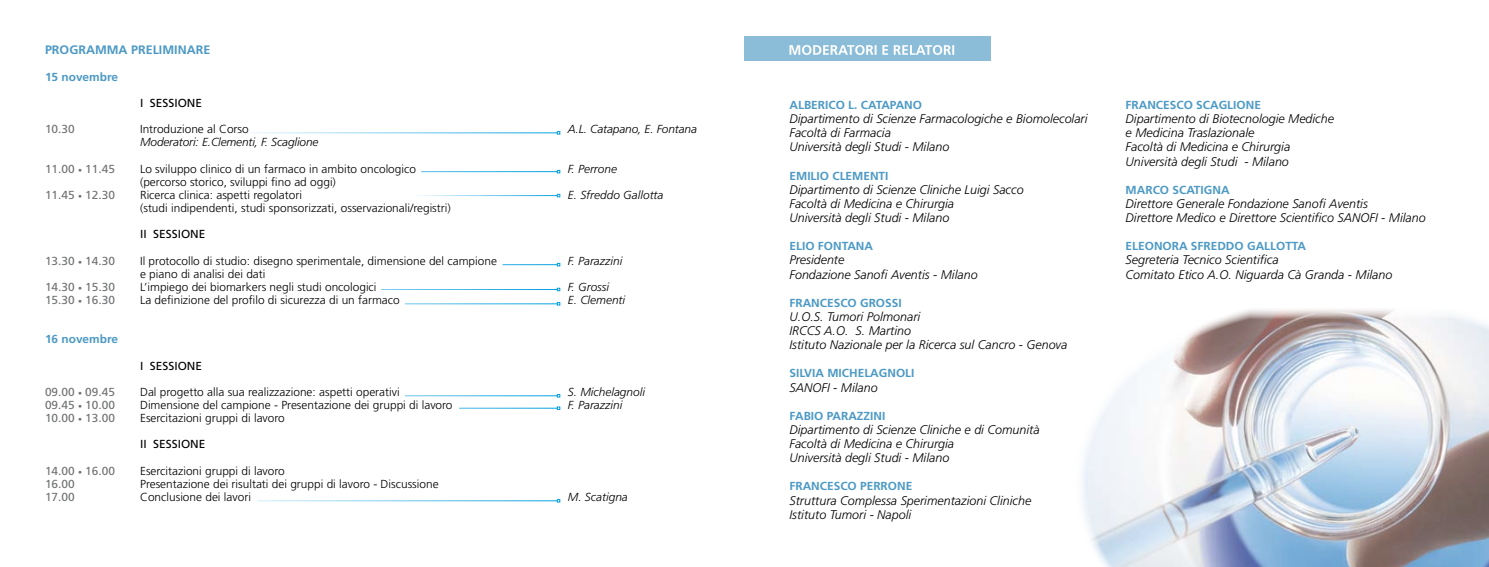
<style>
.page{position:relative;width:1489px;height:567px;background:#fff}
.page>*{position:absolute;margin:0;border:0;box-sizing:border-box;transform-origin:0 0}
.t1{font:italic 300 12.5px/14.1px "Frutiger";color:#000}
.t2{font:700 12.25px "Frutiger";color:#4c99c5}
.t3{font:300 11.62px "Frutiger";color:#000}
.t4{font:700 11.62px "Frutiger";color:#4c99c5}
.t5{font:italic 300 11.62px "Frutiger";color:#000}
.t6{font:11.62px "Frutiger";color:#707173}
.t7{font:11.62px "Frutiger";color:#000}
.s1{font-family:"Helvetica Neue LT Std";font-weight:900}
</style>
<div class="page">
<img style="left:1082px;top:310px;width:406px;height:257px">
<div style="left:744px;top:36px;width:247px;height:25px;background:#8bbdd9"></div>
<svg style="left:789px;top:45px;width:165px;height:10px"></svg>
<hr style="left:249px;top:133px;width:308px;height:1px;background:#009ee0">
<hr style="left:421px;top:171px;width:136px;height:1px;background:#009ee0">
<hr style="left:307px;top:195px;width:250px;height:1px;background:#009ee0">
<hr style="left:502px;top:264px;width:55px;height:1px;background:#009ee0">
<hr style="left:381px;top:289px;width:176px;height:1px;background:#009ee0">
<hr style="left:405px;top:303px;width:152px;height:1px;background:#009ee0">
<hr style="left:405px;top:395px;width:152px;height:1px;background:#009ee0">
<hr style="left:257px;top:500px;width:300px;height:1px;background:#009ee0">
<hr style="left:459px;top:408px;width:98px;height:1px;background:#009ee0">
<p class="t2" style="left:45px;top:42px;width:167px">Programma prelim inare</p>
<p class="t4" style="left:45px;top:70px;width:75px">15 novembre</p>
<p class="t7" style="left:140px;top:96px;width:64px">I SESSIONE</p>
<p class="t6" style="left:45px;top:122px;width:31px">10.30</p>
<p class="t3" style="left:140px;top:123px;width:110px">Introduzione al Corso</p>
<p class="t5" style="left:568px;top:123px;width:131px">A.L. Catapano, E. Fontana</p>
<p class="t5" style="left:140px;top:136px;width:180px">Moderatori: E.Clementi, F. Scaglione</p>
<p class="t6" style="left:45px;top:162px;width:71px">11.00 <span class="s1">·</span> 11.45</p>
<p class="t3" style="left:140px;top:162px;width:277px">Lo sviluppo clinico di un farmaco in ambito oncologico</p>
<p class="t5" style="left:568px;top:162px;width:51px">F. Perrone</p>
<p class="t3" style="left:140px;top:175px;width:197px">(percorso storico, sviluppi fino ad oggi)</p>
<p class="t6" style="left:45px;top:188px;width:71px">11.45 <span class="s1">·</span> 12.30</p>
<p class="t3" style="left:140px;top:188px;width:163px">Ricerca clinica: aspetti regolatori</p>
<p class="t5" style="left:568px;top:188px;width:97px">E. Sfreddo Gallotta</p>
<p class="t3" style="left:140px;top:201px;width:312px">(studi indipendenti, studi sponsorizzati, osservazionali/registri)</p>
<p class="t7" style="left:140px;top:227px;width:67px">II SESSIONE</p>
<p class="t6" style="left:45px;top:254px;width:71px">13.30 <span class="s1">·</span> 14.30</p>
<p class="t3" style="left:140px;top:254px;width:358px">Il protocollo di studio: disegno sperimentale, dimensione del campione</p>
<p class="t5" style="left:568px;top:254px;width:56px">F. Parazzini</p>
<p class="t3" style="left:140px;top:267px;width:127px">e piano di analisi dei dati</p>
<p class="t6" style="left:45px;top:280px;width:71px">14.30 <span class="s1">·</span> 15.30</p>
<p class="t3" style="left:140px;top:280px;width:238px">L’impiego dei biomarkers negli studi oncologici</p>
<p class="t5" style="left:568px;top:280px;width:43px">F. Grossi</p>
<p class="t6" style="left:45px;top:293px;width:71px">15.30 <span class="s1">·</span> 16.30</p>
<p class="t3" style="left:140px;top:293px;width:261px">La definizione del profilo di sicurezza di un farmaco</p>
<p class="t5" style="left:568px;top:293px;width:59px">E. Clementi</p>
<p class="t4" style="left:45px;top:332px;width:75px">16 novembre</p>
<p class="t7" style="left:140px;top:359px;width:64px">I SESSIONE</p>
<p class="t6" style="left:45px;top:385px;width:71px">09.00 <span class="s1">·</span> 09.45</p>
<p class="t3" style="left:140px;top:385px;width:261px">Dal progetto alla sua realizzazione: aspetti operativi</p>
<p class="t5" style="left:568px;top:385px;width:79px">S. Michelagnoli</p>
<p class="t6" style="left:45px;top:398px;width:71px">09.45 <span class="s1">·</span> 10.00</p>
<p class="t3" style="left:140px;top:398px;width:314px">Dimensione del campione - Presentazione dei gruppi di lavoro</p>
<p class="t5" style="left:568px;top:398px;width:56px">F. Parazzini</p>
<p class="t6" style="left:45px;top:411px;width:71px">10.00 <span class="s1">·</span> 13.00</p>
<p class="t3" style="left:140px;top:411px;width:146px">Esercitazioni gruppi di lavoro</p>
<p class="t7" style="left:140px;top:437px;width:67px">II SESSIONE</p>
<p class="t6" style="left:45px;top:464px;width:71px">14.00 <span class="s1">·</span> 16.00</p>
<p class="t3" style="left:140px;top:464px;width:146px">Esercitazioni gruppi di lavoro</p>
<p class="t6" style="left:45px;top:477px;width:31px">16.00</p>
<p class="t3" style="left:140px;top:477px;width:300px">Presentazione dei risultati dei gruppi di lavoro - Discussione</p>
<p class="t6" style="left:45px;top:490px;width:31px">17.00</p>
<p class="t3" style="left:140px;top:490px;width:112px">Conclusione dei lavori</p>
<p class="t5" style="left:568px;top:490px;width:62px">M. Scatigna</p>
<p class="t4" style="left:789px;top:98px;width:8px">ALBERI</p>
<p class="t4" style="left:828px;top:98px;width:48px">CO L. CATA</p>
<p class="t4" style="left:889px;top:98px;width:16px">PANO</p>
<p class="t1" style="left:789px;top:112px;width:299px">Dipartimento di Scienze Farmacologiche e Biomolecolari<br>Facoltà di Farmacia<br>Università degli Studi - Milano</p>
<p class="t4" style="left:789px;top:169px;width:24px">EMILIO</p>
<p class="t4" style="left:832px;top:169px;width:38px">CLEMENTI</p>
<p class="t1" style="left:789px;top:182px;width:236px">Dipartimento di Scienze Cliniche Luigi Sacco<br>Facoltà di Medicina e Chirurgia<br>Università degli Studi - Milano</p>
<p class="t4" style="left:789px;top:239px;width:7px">ELIO</p>
<p class="t4" style="left:817px;top:239px;width:16px">FONTANA</p>
<p class="t1" style="left:789px;top:253px;width:190px">Presidente<br>Fondazione Sanofi Aventis - Milano</p>
<p class="t4" style="left:789px;top:296px;width:15px">FRAN</p>
<p class="t4" style="left:819px;top:296px;width:48px">CESCO GROSSI</p>
<p class="t1" style="left:789px;top:309px;width:279px">U.O.S. Tumori Polmonari<br>IRCCS A.O. S. Martino<br>Istituto Nazionale per la Ricerca sul Cancro - Genova</p>
<p class="t4" style="left:789px;top:367px;width:7px">SILVIA</p>
<p class="t4" style="left:827px;top:367px;width:39px">MICHELAGNOLI</p>
<p class="t1" style="left:789px;top:380px;width:90px">SANOFI - Milano</p>
<p class="t4" style="left:789px;top:409px;width:14px">FABIO</p>
<p class="t4" style="left:826px;top:409px;width:15px">PARA</p>
<p class="t4" style="left:856px;top:409px;width:19px">ZZINI</p>
<p class="t1" style="left:789px;top:422px;width:252px">Dipartimento di Scienze Cliniche e di Comunità<br>Facoltà di Medicina e Chirurgia<br>Università degli Studi - Milano</p>
<p class="t4" style="left:789px;top:480px;width:15px">FRAN</p>
<p class="t4" style="left:819px;top:480px;width:56px">CESCO PERRONE</p>
<p class="t1" style="left:789px;top:493px;width:243px">Struttura Complessa Sperimentazioni Cliniche<br>Istituto Tumori - Napoli</p>
<p class="t4" style="left:1125px;top:98px;width:15px">FRAN</p>
<p class="t4" style="left:1155px;top:98px;width:63px">CESCO SCAGLIONE</p>
<p class="t1" style="left:1125px;top:112px;width:210px">Dipartimento di Biotecnologie Mediche e Medicina Traslazionale<br>Facoltà di Medicina e Chirurgia<br>Università degli Studi - Milano</p>
<p class="t4" style="left:1125px;top:183px;width:69px">MARCO SCATIGNA</p>
<p class="t1" style="left:1125px;top:196px;width:301px">Direttore Generale Fondazione Sanofi Aventis<br>Direttore Medico e Direttore Scientifico SANOFI - Milano</p>
<p class="t4" style="left:1125px;top:239px;width:9px">ELEONORA</p>
<p class="t4" style="left:1190px;top:239px;width:22px">SFREDDO</p>
<p class="t4" style="left:1246px;top:239px;width:9px">GALLOTTA</p>
<p class="t1" style="left:1125px;top:253px;width:268px">Segreteria Tecnico Scientifica<br>Comitato Etico A.O. Niguarda Cà Granda - Milano</p>
</div>
